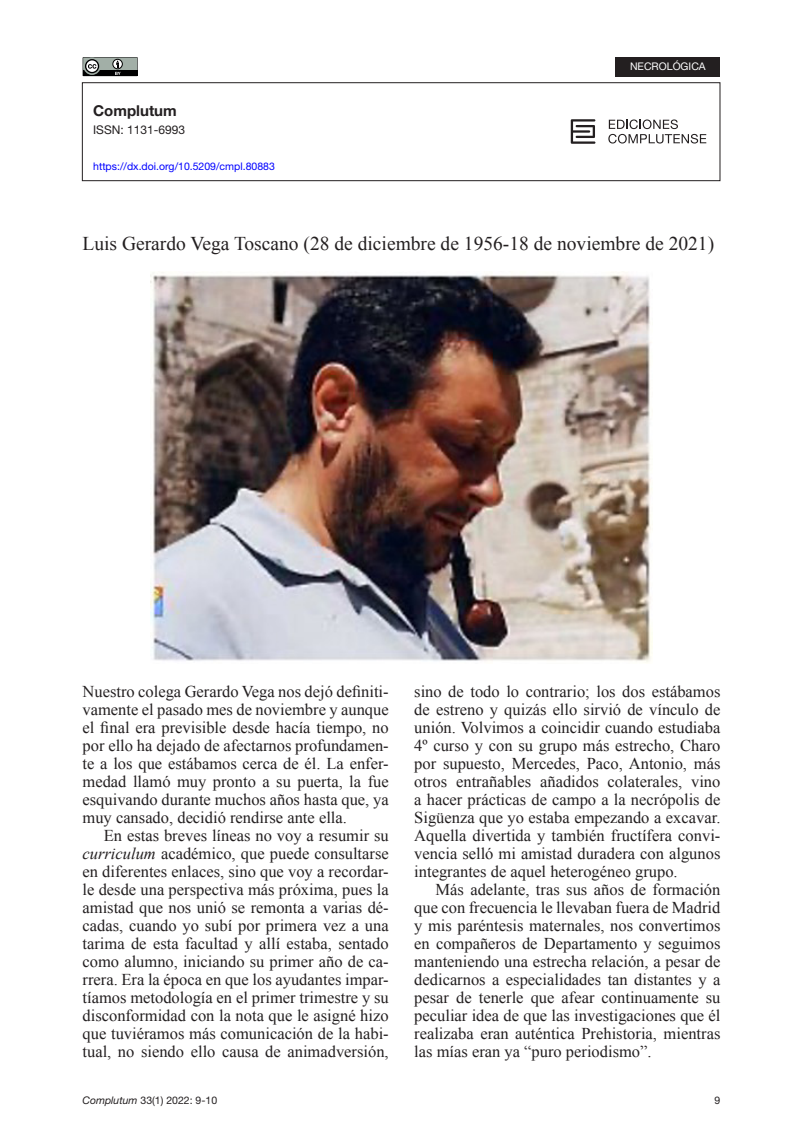
<style>
.page{position:relative;width:803px;height:1143px;background:#fff}
.page>*{position:absolute;margin:0;border:0;box-sizing:border-box;transform-origin:0 0}
.Título_original{font:19.5px "Times New Roman";color:#231f20}
.Normal_-_Primer_párr{font:16.5px/18px "Times New Roman";color:#231f20;text-align:justify}
.t1{font:700 15px "Helvetica Neue LT Pro";color:#231f20}
.t2{font:12px "Helvetica Neue LT Pro";color:#231f20}
.t3{font:10.5px "Helvetica Neue LT Pro";color:#00f}
.t4{font:10.5px "Helvetica Neue LT Pro";color:#231f20}
.t5{font:10.5px "Helvetica Neue LT Pro";color:#fff}
.s1{font-style:italic}
</style>
<div class="page">
<div style="left:82px;top:83px;width:638px;height:98px;border:1px solid #231f20"></div>
<svg style="left:571px;top:119px;width:24px;height:25px"></svg>
<svg style="left:608px;top:119px;width:98px;height:25px"></svg>
<div style="left:616px;top:57px;width:104px;height:19px;background:#231f20"></div>
<svg style="left:83px;top:57px;width:55px;height:19px"></svg>
<img style="left:151px;top:272px;width:501px;height:391px">
<p class="t1" style="left:93px;top:102px;width:85px">Complutum</p>
<p class="t2" style="left:93px;top:123px;width:94px">ISSN: 1131-6993</p>
<p class="t3" style="left:93px;top:160px;width:183px">https://dx.doi.org/10.5209/cmpl.80883</p>
<p class="t5" style="left:630px;top:60px;width:77px">NECROLÓGICA</p>
<p class="Título_original" style="left:83px;top:230px;width:633px">Luis Gerardo Vega Toscano (28 de diciembre de 1956-18 de noviembre de 2021)</p>
<p class="Normal_-_Primer_párr" style="left:83px;top:682px;width:308px">Nuestro colega Gerardo Vega nos dejó definiti&shy;vamente el pasado mes de noviembre y aunque el final era previsible desde hacía tiempo, no por ello ha dejado de afectarnos profundamen&shy;te a los que estábamos cerca de él. La enfer&shy;medad llamó muy pronto a su puerta, la fue esquivando durante muchos años hasta que, ya muy cansado, decidió rendirse ante ella.</p>
<p class="Normal_-_Primer_párr" style="left:83px;top:826px;width:308px;text-indent:21px">En estas breves líneas no voy a resumir su <span class="s1">curriculum</span> académico, que puede consultarse en diferentes enlaces, sino que voy a recordar&shy;le desde una perspectiva más próxima, pues la amistad que nos unió se remonta a varias dé&shy;cadas, cuando yo subí por primera vez a una tarima de esta facultad y allí estaba, sentado como alumno, iniciando su primer año de ca&shy;rrera. Era la época en que los ayudantes impar&shy;tíamos metodología en el primer trimestre y su disconformidad con la nota que le asigné hizo que tuviéramos más comunicación de la habi&shy;tual, no siendo ello causa de animadversión,</p>
<p class="Normal_-_Primer_párr" style="left:414px;top:682px;width:308px">sino de todo lo contrario; los dos estábamos de estreno y quizás ello sirvió de vínculo de unión. Volvimos a coincidir cuando estudiaba 4º curso y con su grupo más estrecho, Charo por supuesto, Mercedes, Paco, Antonio, más otros entrañables añadidos colaterales, vino a hacer prácticas de campo a la necrópolis de Sigüenza que yo estaba empezando a excavar.<br>Aquella divertida y también fructífera convi&shy;vencia selló mi amistad duradera con algunos integrantes de aquel heterogéneo grupo.</p>
<p class="Normal_-_Primer_párr" style="left:414px;top:880px;width:308px;text-indent:21px">Más adelante, tras sus años de formación que con frecuencia le llevaban fuera de Madrid y mis paréntesis maternales, nos convertimos en compañeros de Departamento y seguimos manteniendo una estrecha relación, a pesar de dedicarnos a especialidades tan distantes y a pesar de tenerle que afear continuamente su peculiar idea de que las investigaciones que él realizaba eran auténtica Prehistoria, mientras las mías eran ya “puro periodismo”.</p>
<p class="t4" style="left:83px;top:1094px;width:136px"><span class="s1">Complutum</span> 33(1) 2022: 9-10</p>
<p class="t4" style="left:714px;top:1094px;width:7px">9</p>
</div>
